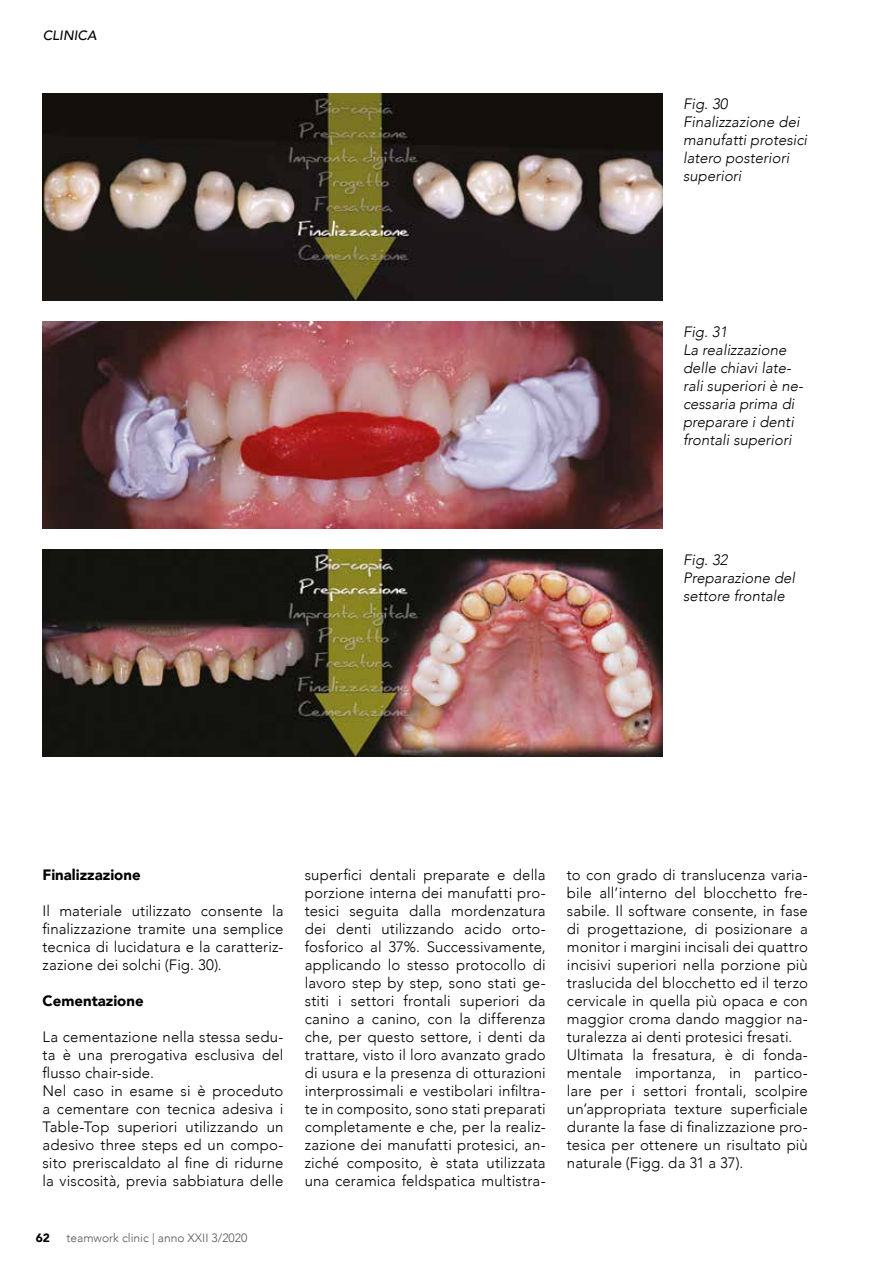
<style>
.page{position:relative;width:893px;height:1263px;background:#fff}
.page>*{position:absolute;margin:0;border:0;box-sizing:border-box;transform-origin:0 0}
.t1{font:300 15px/18px "Avenir";letter-spacing:.01em;color:#000;text-align:justify}
.t2{font:italic 300 15px/18px "Avenir";color:#000}
.t3{font:900 15px "Avenir";color:#000}
.t4{font:italic 500 13.5px "Avenir";color:#000}
.t5{font:300 12px "Avenir";color:#575756}
.t6{font:900 12px "Avenir";color:#000}
</style>
<div class="page">
<img style="left:43px;top:94px;width:620px;height:207px">
<img style="left:43px;top:322px;width:620px;height:207px">
<img style="left:43px;top:550px;width:620px;height:207px">
<p class="t4" style="left:43px;top:28px;width:55px">CLINICA</p>
<p class="t2" style="left:683px;top:94px;width:125px">Fig. 30<br>Finalizzazione dei manufatti protesici latero posteriori superiori</p>
<p class="t2" style="left:683px;top:323px;width:122px">Fig. 31<br>La realizzazione delle chiavi late&shy;rali superiori è ne&shy;cessaria prima di preparare i denti frontali superiori</p>
<p class="t2" style="left:683px;top:551px;width:113px">Fig. 32<br>Preparazione del settore frontale</p>
<p class="t3" style="left:43px;top:861px;width:100px">Finalizzazione</p>
<p class="t1" style="left:43px;top:901px;width:242px">Il materiale utilizzato consente la finalizzazione tramite una semplice tecnica di lucidatura e la caratteriz&shy;zazione dei solchi (Fig. 30).</p>
<p class="t3" style="left:43px;top:987px;width:103px">Cementazione</p>
<p class="t1" style="left:43px;top:1027px;width:242px;text-align:left">La cementazione nella stessa sedu&shy;ta è una prerogativa esclusiva del flusso chair-side.<br>Nel caso in esame si è proceduto a cementare con tecnica adesiva i Table-Top superiori utilizzando un adesivo three steps ed un compo&shy;sito preriscaldato al fine di ridurne la viscosità, previa sabbiatura delle</p>
<p class="t6" style="left:36px;top:1227px;width:16px">62</p>
<p class="t5" style="left:66px;top:1231px;width:182px">teamwork clinic | anno XXII 3/2020</p>
<p class="t1" style="left:305px;top:865px;width:242px">superfici dentali preparate e della porzione interna dei manufatti pro&shy;tesici seguita dalla mordenzatura dei denti utilizzando acido orto&shy;fosforico al 37%. Successivamente, applicando lo stesso protocollo di lavoro step by step, sono stati ge&shy;stiti i settori frontali superiori da canino a canino, con la differenza che, per questo settore, i denti da trattare, visto il loro avanzato grado di usura e la presenza di otturazioni interprossimali e vestibolari infiltra&shy;te in composito, sono stati preparati completamente e che, per la realiz&shy;zazione dei manufatti protesici, an&shy;ziché composito, è stata utilizzata una ceramica feldspatica multistra-</p>
<p class="t1" style="left:567px;top:865px;width:242px;text-align:left">to con grado di translucenza varia&shy;bile all’interno del blocchetto fre&shy;sabile. Il software consente, in fase di progettazione, di posizionare a monitor i margini incisali dei quattro incisivi superiori nella porzione più traslucida del blocchetto ed il terzo cervicale in quella più opaca e con maggior croma dando maggior na&shy;turalezza ai denti protesici fresati.<br>Ultimata la fresatura, è di fonda&shy;mentale importanza, in partico&shy;lare per i settori frontali, scolpire un’appropriata texture superficiale durante la fase di finalizzazione pro&shy;tesica per ottenere un risultato più naturale (Figg. da 31 a 37).</p>
</div>
